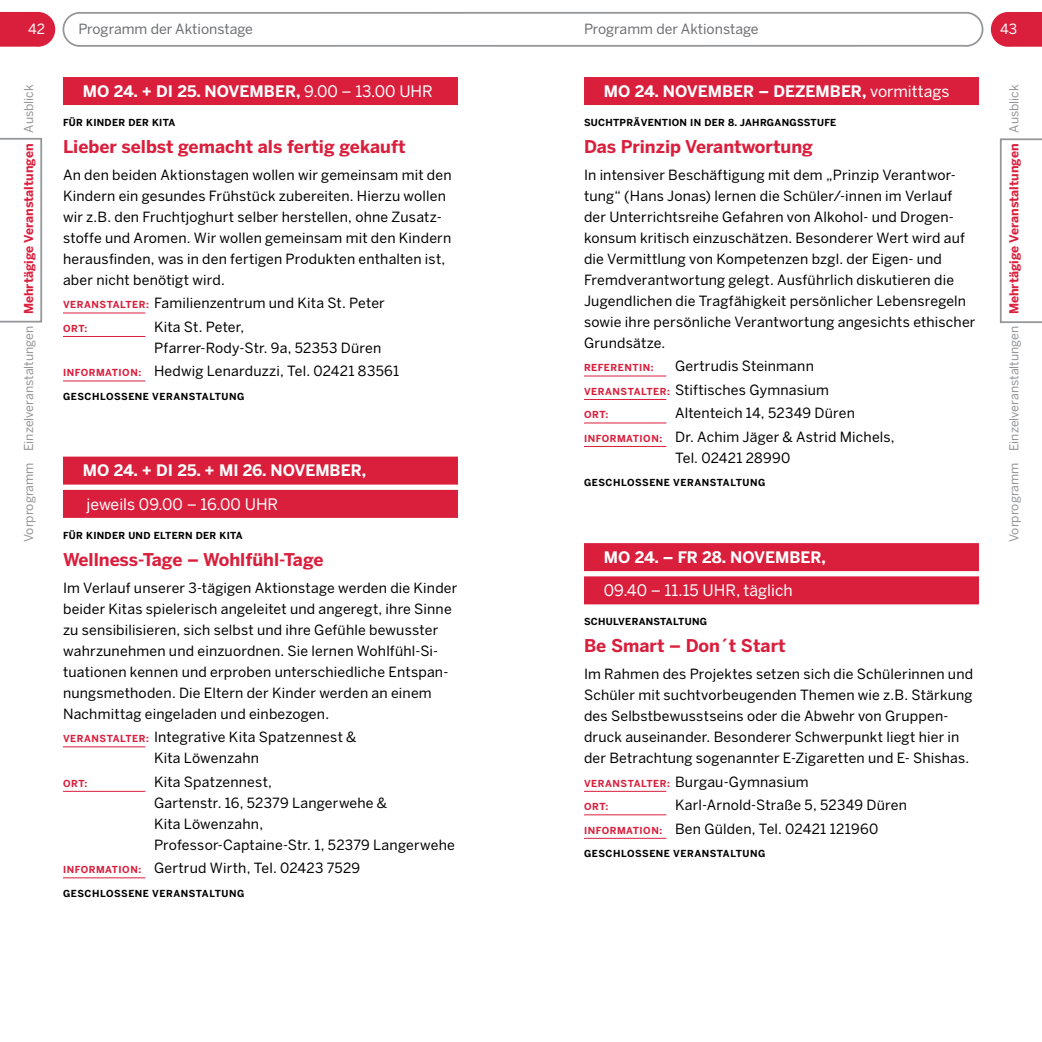
<style>
.page{position:relative;width:1042px;height:1042px;background:#fff}
.page>*{position:absolute;margin:0;border:0;box-sizing:border-box;transform-origin:0 0}
.t1{font:700 17.5px "Benton Sans";color:#da1f3d}
.t2{font:700 15.75px "Benton Sans";color:#fff}
.t3{font:15.75px "Benton Sans";color:#fff}
.t4{font:14px/21px "Benton Sans";letter-spacing:.015em;color:#000}
.t5{font:14px "Benton Sans";color:#6d6e71}
.t6{font:14px "Benton Sans";color:#fff}
.t7{font:12.25px "Benton Sans";color:#939598}
.t8{font:700 9.62px "Benton Sans";letter-spacing:.03em;color:#000}
.t9{font:700 9.62px "Benton Sans";letter-spacing:.05em;color:#da1f3d}
.s1{font-weight:700;color:#da1f3d}
.s2{font-weight:400}
.s3{font-weight:700;font-size:9.62px;color:#da1f3d}
</style>
<div class="page">
<svg style="left:0;top:12px;width:55px;height:35px"></svg>
<svg style="left:0;top:138px;width:42px;height:184px"></svg>
<svg style="left:62px;top:13px;width:922px;height:34px"></svg>
<svg style="left:991px;top:12px;width:51px;height:35px"></svg>
<svg style="left:1000px;top:138px;width:42px;height:185px"></svg>
<div style="left:584px;top:77px;width:395px;height:28px;background:#da1f3d"></div>
<hr style="left:584px;top:376px;width:82px;height:1px;background:#da1f3d">
<hr style="left:584px;top:399px;width:82px;height:1px;background:#da1f3d">
<hr style="left:584px;top:423px;width:82px;height:1px;background:#da1f3d">
<hr style="left:584px;top:446px;width:82px;height:1px;background:#da1f3d">
<div style="left:584px;top:543px;width:395px;height:28px;background:#da1f3d"></div>
<div style="left:584px;top:576px;width:395px;height:28px;background:#da1f3d"></div>
<hr style="left:584px;top:791px;width:82px;height:1px;background:#da1f3d">
<hr style="left:584px;top:814px;width:82px;height:1px;background:#da1f3d">
<hr style="left:584px;top:838px;width:82px;height:1px;background:#da1f3d">
<div style="left:63px;top:77px;width:395px;height:28px;background:#da1f3d"></div>
<hr style="left:63px;top:313px;width:82px;height:1px;background:#da1f3d">
<hr style="left:63px;top:336px;width:82px;height:1px;background:#da1f3d">
<hr style="left:63px;top:381px;width:82px;height:1px;background:#da1f3d">
<div style="left:63px;top:456px;width:395px;height:28px;background:#da1f3d"></div>
<div style="left:63px;top:490px;width:395px;height:28px;background:#da1f3d"></div>
<hr style="left:63px;top:746px;width:82px;height:1px;background:#da1f3d">
<hr style="left:63px;top:791px;width:82px;height:1px;background:#da1f3d">
<hr style="left:63px;top:877px;width:82px;height:1px;background:#da1f3d">
<p class="t6" style="left:28px;top:21px;width:18px">42</p>
<p class="t5" style="left:78px;top:21px;width:176px">Programm der Aktionstage</p>
<p class="t7" style="left:22px;top:541px;width:459px;rotate:-90deg">Vorprogramm Einzelveranstaltungen <span class="s1">Mehrtägige Veranstaltungen</span> Ausblick</p>
<p class="t2" style="left:83px;top:82px;width:351px">MO 24. + DI 25. NOVEMBER, <span class="s2">9.00 – 13.00 UHR</span></p>
<p class="t8" style="left:63px;top:116px;width:8px">FÜR</p>
<p class="t8" style="left:86px;top:116px;width:7px">KIN</p>
<p class="t8" style="left:105px;top:116px;width:72px">DER DER KITA</p>
<p class="t1" style="left:63px;top:136px;width:344px">Lieber selbst gemacht als fertig gekauft</p>
<p class="t4" style="left:63px;top:164px;width:390px">An den beiden Aktionstagen wollen wir gemeinsam mit den Kindern ein gesundes Frühstück zubereiten. Hierzu wollen wir z.B. den Fruchtjoghurt selber herstellen, ohne Zusatz&shy;stoffe und Aromen. Wir wollen gemeinsam mit den Kindern herausfinden, was in den fertigen Produkten enthalten ist, aber nicht benötigt wird.</p>
<p class="t9" style="left:63px;top:299px;width:37px">VERANST</p>
<p class="t9" style="left:113px;top:299px;width:21px">ALTER</p>
<p class="t4" style="left:146px;top:292px;width:240px"><span class="s3">:</span> Familienzentrum und Kita St. Peter</p>
<p class="t9" style="left:63px;top:322px;width:8px">ORT</p>
<p class="t9" style="left:84px;top:322px;width:4px">:</p>
<p class="t4" style="left:154px;top:316px;width:229px">Kita St. Peter,<br>Pfarrer-Rody-Str. 9a, 52353 Düren</p>
<p class="t9" style="left:63px;top:367px;width:8px">INFOR</p>
<p class="t9" style="left:96px;top:367px;width:24px">MATION</p>
<p class="t4" style="left:138px;top:360px;width:262px"><span class="s3">:</span> Hedwig Lenarduzzi, Tel. 02421 83561</p>
<p class="t8" style="left:63px;top:390px;width:8px">GESC</p>
<p class="t8" style="left:92px;top:390px;width:23px">HLOSSENE</p>
<p class="t8" style="left:152px;top:390px;width:37px">VERANST</p>
<p class="t8" style="left:202px;top:390px;width:21px">ALTUNG</p>
<p class="t2" style="left:83px;top:461px;width:285px">MO 24. + DI 25. + MI 26. NOVEMBER,</p>
<p class="t3" style="left:87px;top:495px;width:193px">jeweils 09.00 – 16.00 UHR</p>
<p class="t8" style="left:63px;top:529px;width:8px">FÜR</p>
<p class="t8" style="left:86px;top:529px;width:7px">KIN</p>
<p class="t8" style="left:105px;top:529px;width:69px">DER UN D ELTERN</p>
<p class="t8" style="left:196px;top:529px;width:48px">DERKITA</p>
<p class="t1" style="left:63px;top:549px;width:262px">Wellness-Tage – Wohlfühl-Tage</p>
<p class="t4" style="left:63px;top:577px;width:396px">Im Verlauf unserer 3-tägigen Aktionstage werden die Kinder beider Kitas spielerisch angeleitet und angeregt, ihre Sinne zu sensibilisieren, sich selbst und ihre Gefühle bewusster wahrzunehmen und einzuordnen. Sie lernen Wohlfühl-Si&shy;tuationen kennen und erproben unterschiedliche Entspan&shy;nungsmethoden. Die Eltern der Kinder werden an einem Nachmittag eingeladen und einbezogen.</p>
<p class="t9" style="left:63px;top:733px;width:37px">VERANST</p>
<p class="t9" style="left:113px;top:733px;width:21px">ALTER</p>
<p class="t4" style="left:154px;top:726px;width:204px;text-indent:-8px"><span class="s3">:</span> Integrative Kita Spatzennest &amp;<br>Kita Löwenzahn</p>
<p class="t9" style="left:63px;top:777px;width:8px">ORT</p>
<p class="t9" style="left:84px;top:777px;width:4px">:</p>
<p class="t4" style="left:154px;top:771px;width:302px">Kita Spatzennest,<br>Gartenstr. 16, 52379 Langerwehe &amp;<br>Kita Löwenzahn,<br>Professor-Captaine-Str. 1, 52379 Langerwehe</p>
<p class="t9" style="left:63px;top:864px;width:8px">INFOR</p>
<p class="t9" style="left:96px;top:864px;width:24px">MATION</p>
<p class="t4" style="left:138px;top:857px;width:223px"><span class="s3">:</span> Gertrud Wirth, Tel. 02423 7529</p>
<p class="t8" style="left:63px;top:887px;width:8px">GESC</p>
<p class="t8" style="left:92px;top:887px;width:23px">HLOSSENE</p>
<p class="t8" style="left:152px;top:887px;width:37px">VERANST</p>
<p class="t8" style="left:202px;top:887px;width:21px">ALTUNG</p>
<p class="t5" style="left:584px;top:21px;width:176px">Programm der Aktionstage</p>
<p class="t6" style="left:1000px;top:21px;width:19px">43</p>
<p class="t2" style="left:604px;top:82px;width:347px">MO 24. NOVEMBER – DEZEMBER, <span class="s2">vormittags</span></p>
<p class="t8" style="left:584px;top:116px;width:8px">SUC</p>
<p class="t8" style="left:605px;top:116px;width:50px">HTPRÄVENTION</p>
<p class="t8" style="left:690px;top:116px;width:100px">IN DER 8. JAHRGANGSSTUFE</p>
<p class="t1" style="left:584px;top:136px;width:230px">Das Prinzip Verantwortung</p>
<p class="t4" style="left:584px;top:164px;width:393px">In intensiver Beschäftigung mit dem „Prinzip Verantwor&shy;tung“ (Hans Jonas) lernen die Schüler/-innen im Verlauf der Unterrichtsreihe Gefahren von Alkohol- und Drogen&shy;konsum kritisch einzuschätzen. Besonderer Wert wird auf die Vermittlung von Kompetenzen bzgl. der Eigen- und Fremdverantwortung gelegt. Ausführlich diskutieren die Jugendlichen die Tragfähigkeit persönlicher Lebensregeln sowie ihre persönliche Verantwortung angesichts ethischer Grundsätze.</p>
<p class="t9" style="left:584px;top:362px;width:8px">REFERENTIN</p>
<p class="t9" style="left:651px;top:362px;width:4px">:</p>
<p class="t4" style="left:675px;top:355px;width:140px">Gertrudis Steinmann</p>
<p class="t9" style="left:584px;top:385px;width:37px">VERANST</p>
<p class="t9" style="left:634px;top:385px;width:21px">ALTER</p>
<p class="t4" style="left:667px;top:379px;width:163px"><span class="s3">:</span> Stiftisches Gymnasium</p>
<p class="t9" style="left:584px;top:409px;width:8px">ORT</p>
<p class="t9" style="left:605px;top:409px;width:4px">:</p>
<p class="t4" style="left:675px;top:402px;width:181px">Altenteich 14, 52349 Düren</p>
<p class="t9" style="left:584px;top:432px;width:8px">INFOR</p>
<p class="t9" style="left:617px;top:432px;width:24px">MATION</p>
<p class="t4" style="left:675px;top:426px;width:221px;text-indent:-16px"><span class="s3">:</span> Dr. Achim Jäger &amp; Astrid Michels,<br>Tel. 02421 28990</p>
<p class="t8" style="left:584px;top:477px;width:8px">GESC</p>
<p class="t8" style="left:613px;top:477px;width:23px">HLOSSENE</p>
<p class="t8" style="left:673px;top:477px;width:37px">VERANST</p>
<p class="t8" style="left:723px;top:477px;width:21px">ALTUNG</p>
<p class="t2" style="left:604px;top:548px;width:224px">MO 24. – FR 28. NOVEMBER,</p>
<p class="t3" style="left:604px;top:581px;width:190px">09.40 – 11.15 UHR, täglich</p>
<p class="t8" style="left:584px;top:616px;width:70px">SCHULVERANST</p>
<p class="t8" style="left:666px;top:616px;width:21px">ALTUNG</p>
<p class="t1" style="left:584px;top:635px;width:203px">Be Smart – Don´t Start</p>
<p class="t4" style="left:584px;top:663px;width:391px">Im Rahmen des Projektes setzen sich die Schülerinnen und Schüler mit suchtvorbeugenden Themen wie z.B. Stärkung des Selbstbewusstseins oder die Abwehr von Gruppen&shy;druck auseinander. Besonderer Schwerpunkt liegt hier in der Betrachtung sogenannter E-Zigaretten und E- Shishas.</p>
<p class="t9" style="left:584px;top:777px;width:37px">VERANST</p>
<p class="t9" style="left:634px;top:777px;width:21px">ALTER</p>
<p class="t4" style="left:667px;top:771px;width:143px"><span class="s3">:</span> Burgau-Gymnasium</p>
<p class="t9" style="left:584px;top:801px;width:8px">ORT</p>
<p class="t9" style="left:605px;top:801px;width:4px">:</p>
<p class="t4" style="left:675px;top:794px;width:233px">Karl-Arnold-Straße 5, 52349 Düren</p>
<p class="t9" style="left:584px;top:824px;width:8px">INFOR</p>
<p class="t9" style="left:617px;top:824px;width:24px">MATION</p>
<p class="t4" style="left:659px;top:818px;width:220px"><span class="s3">:</span> Ben Gülden, Tel. 02421 121960</p>
<p class="t8" style="left:584px;top:848px;width:8px">GESC</p>
<p class="t8" style="left:613px;top:848px;width:23px">HLOSSENE</p>
<p class="t8" style="left:673px;top:848px;width:37px">VERANST</p>
<p class="t8" style="left:723px;top:848px;width:21px">ALTUNG</p>
<p class="t7" style="left:1006px;top:541px;width:459px;rotate:-90deg">Vorprogramm Einzelveranstaltungen <span class="s1">Mehrtägige Veranstaltungen</span> Ausblick</p>
</div>
